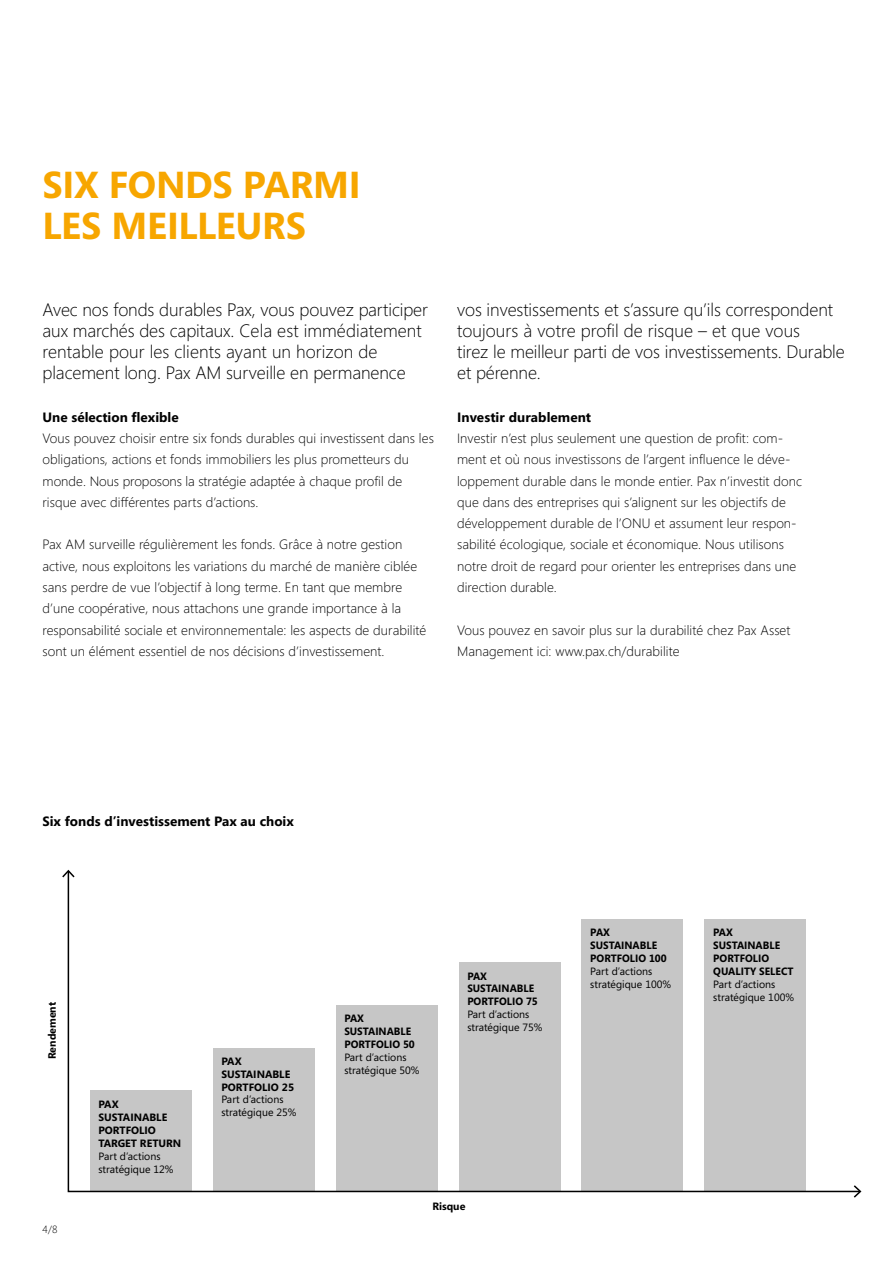
<style>
.page{position:relative;width:893px;height:1263px;background:#fff}
.page>*{position:absolute;margin:0;border:0;box-sizing:border-box;transform-origin:0 0}
.t1{font:700 37.5px/40.5px "Segoe";letter-spacing:-.01em;color:#f7a600}
.t2{font:300 18px/21.3px "Segoe";letter-spacing:-.005em;color:#000}
.t3{font:300 13.5px/21.3px "Segoe";letter-spacing:.005em;color:#000}
.t4{font:700 13.5px "Segoe";color:#000}
.t5{font:700 10.65px/12.9px "Segoe";color:#000}
.t6{font:10.65px/12.9px "Segoe";color:#000}
.t7{font:300 10.5px "Segoe";color:#000}
</style>
<div class="page">
<svg style="left:67px;top:877px;width:787px;height:316px"></svg>
<svg style="left:62px;top:870px;width:13px;height:7px"></svg>
<svg style="left:854px;top:1185px;width:7px;height:13px"></svg>
<h1 class="t1" style="left:43px;top:164px;width:320px">SIX FONDS PARMI<br>LES MEILLEURS</h1>
<h2 class="t2" style="left:43px;top:299px;width:387px">Avec nos fonds durables Pax, vous pouvez participer aux marchés des capitaux. Cela est immédiatement rentable pour les clients ayant un horizon de placement long. Pax AM surveille en permanence</h2>
<h2 class="t2" style="left:457px;top:299px;width:389px">vos investissements et s’assure qu’ils correspondent toujours à votre profil de risque – et que vous<br>tirez le meilleur parti de vos investissements. Durable et pérenne.</h2>
<p class="t4" style="left:43px;top:407px;width:138px">Une sélection flexible</p>
<p class="t3" style="left:43px;top:428px;width:393px">Vous pouvez choisir entre six fonds durables qui investissent dans les obligations, actions et fonds immobiliers les plus prometteurs du monde. Nous proposons la stratégie adaptée à chaque profil de risque avec différentes parts d’actions.</p>
<p class="t3" style="left:43px;top:534px;width:385px">Pax AM surveille régulièrement les fonds. Grâce à notre gestion active, nous exploitons les variations du marché de manière ciblée sans perdre de vue l’objectif à long terme. En tant que membre d’une coopérative, nous attachons une grande importance à la responsabilité sociale et environnementale: les aspects de durabilité sont un élément essentiel de nos décisions d’investissement.</p>
<p class="t4" style="left:457px;top:407px;width:136px">Investir durablement</p>
<p class="t3" style="left:457px;top:428px;width:346px">Investir n’est plus seulement une question de profit: com&shy;ment et où nous investissons de l’argent influence le déve&shy;loppement durable dans le monde entier. Pax n’investit donc que dans des entreprises qui s’alignent sur les objectifs de développement durable de l’ONU et assument leur respon&shy;sabilité écologique, sociale et économique. Nous utilisons notre droit de regard pour orienter les entreprises dans une direction durable.</p>
<p class="t3" style="left:457px;top:619px;width:335px">Vous pouvez en savoir plus sur la durabilité chez Pax Asset<br>Management ici: www.pax.ch/durabilite</p>
<p class="t4" style="left:43px;top:811px;width:253px">Six fonds d’investissement Pax au choix</p>
<p class="t5" style="left:45px;top:1059px;width:58px;rotate:-90deg">Rendement</p>
<p class="t7" style="left:43px;top:1223px;width:17px">4/8</p>
<p class="t5" style="left:98px;top:1097px;width:84px">PAX<br>SUSTAINABLE<br>PORTFOLIO<br>TARGET RETURN</p>
<p class="t6" style="left:98px;top:1149px;width:77px">Part d’actions stratégique 12%</p>
<p class="t5" style="left:221px;top:1054px;width:74px">PAX<br>SUSTAINABLE<br>PORTFOLIO 25</p>
<p class="t6" style="left:221px;top:1093px;width:77px">Part d’actions stratégique 25%</p>
<p class="t5" style="left:344px;top:1012px;width:72px">PAX<br>SUSTAINABLE<br>PORTFOLIO 50</p>
<p class="t6" style="left:344px;top:1050px;width:77px">Part d’actions stratégique 50%</p>
<p class="t5" style="left:467px;top:969px;width:72px">PAX<br>SUSTAINABLE<br>PORTFOLIO 75</p>
<p class="t6" style="left:467px;top:1008px;width:77px">Part d’actions stratégique 75%</p>
<p class="t5" style="left:432px;top:1199px;width:35px">Risque</p>
<p class="t5" style="left:590px;top:926px;width:78px">PAX<br>SUSTAINABLE<br>PORTFOLIO 100</p>
<p class="t6" style="left:590px;top:964px;width:82px">Part d’actions stratégique 100%</p>
<p class="t5" style="left:713px;top:926px;width:82px">PAX<br>SUSTAINABLE<br>PORTFOLIO<br>QUALITY SELECT</p>
<p class="t6" style="left:713px;top:977px;width:82px">Part d’actions stratégique 100%</p>
</div>
